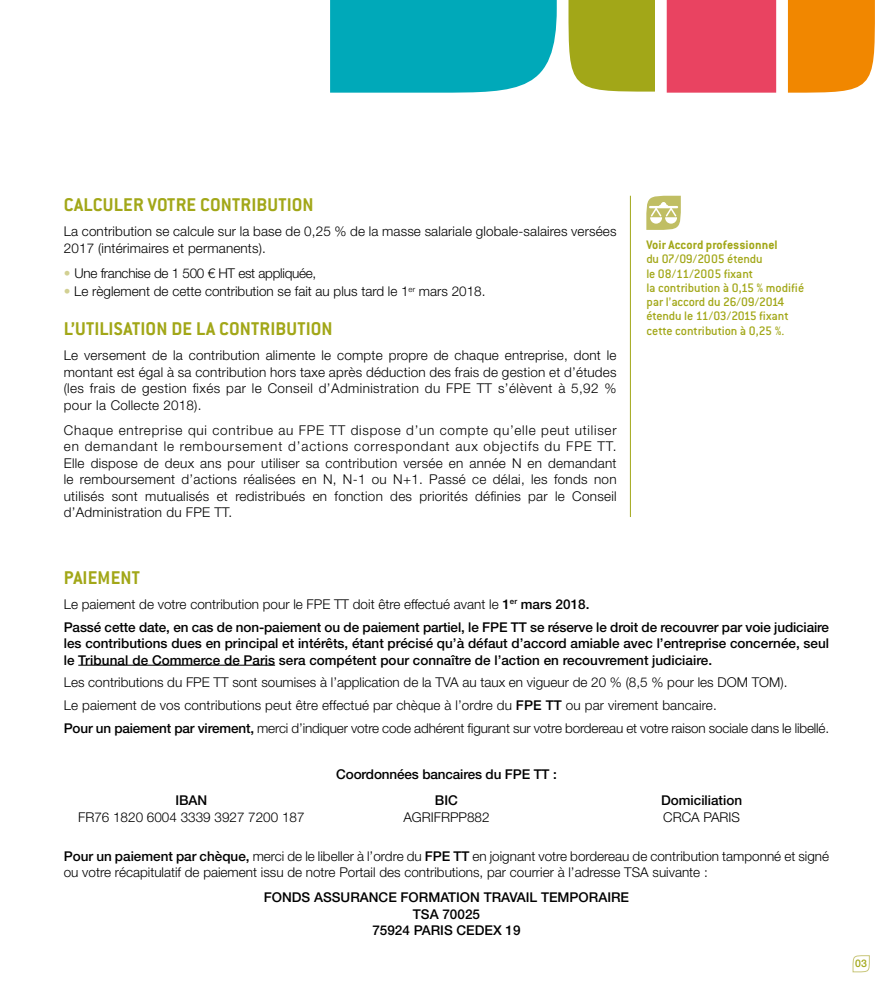
<style>
.page{position:relative;width:893px;height:1000px;background:#fff}
.page>*{position:absolute;margin:0;border:0;box-sizing:border-box;transform-origin:0 0}
.texte{font:700 20.25px "Conduit ITC";letter-spacing:.01em;color:#a2a718}
.texte-2{font:300 13.5px/16.5px "Helvetica Neue";color:#000}
.texte-3{font:500 13.5px/16.5px "Helvetica Neue";color:#000;text-align:justify}
.texte-4{font:500 13.5px/14.2px "Conduit ITC";letter-spacing:-.01em;color:#a2a718}
.texte-5{font:300 13.5px "Helvetica Neue";letter-spacing:-.02em;color:#000}
.texte-6{font:500 10.5px "Helvetica Neue";color:#a2a718}
.s1{color:#d2d092}
.s2{font-weight:700}
.s3{font-weight:500}
</style>
<div class="page">
<svg style="left:852px;top:955px;width:18px;height:17px"></svg>
<div style="left:788px;top:0;width:87px;height:93px;background:#f18700"></div>
<div style="left:330px;top:0;width:227px;height:93px;background:#00a9b9"></div>
<div style="left:568px;top:0;width:87px;height:92px;background:#a2a718"></div>
<div style="left:667px;top:0;width:109px;height:93px;background:#e94361"></div>
<svg style="left:646px;top:196px;width:35px;height:34px"></svg>
<hr style="left:78px;top:664px;width:197px;height:1px;background:#000">
<hr style="left:630px;top:196px;width:1px;height:321px;background:#a2a718">
<p class="texte" style="left:64px;top:193px;width:251px">CALCULER VOTRE CONTRIBUTION</p>
<p class="texte-2" style="left:64px;top:222px;width:554px">La contribution se calcule sur la base de 0,25 % de la masse salariale globale-salaires versées<br>2017 (intérimaires et permanents).</p>
<p class="texte-5" style="left:64px;top:262px;width:254px"><span class="s1">•</span> Une franchise de 1 500 € HT est appliquée,</p>
<p class="texte-2" style="left:64px;top:282px;width:423px"><span class="s1">•</span> Le règlement de cette contribution se fait au plus tard le 1<sup>er</sup> mars 2018.</p>
<p class="texte" style="left:64px;top:317px;width:270px">L’UTILISATION DE LA CONTRIBUTION</p>
<p class="texte-2" style="left:64px;top:346px;width:554px;text-align:justify">Le versement de la contribution alimente le compte propre de chaque entreprise, dont le montant est égal à sa contribution hors taxe après déduction des frais de gestion et d’études (les frais de gestion fixés par le Conseil d’Administration du FPE TT s’élèvent à 5,92 % pour la Collecte 2018).</p>
<p class="texte-2" style="left:64px;top:421px;width:554px;text-align:justify">Chaque entreprise qui contribue au FPE TT dispose d’un compte qu’elle peut utiliser en demandant le remboursement d’actions correspondant aux objectifs du FPE TT.<br>Elle dispose de deux ans pour utiliser sa contribution versée en année N en demandant le remboursement d’actions réalisées en N, N-1 ou N+1. Passé ce délai, les fonds non utilisés sont mutualisés et redistribués en fonction des priorités définies par le Conseil d’Administration du FPE TT.</p>
<p class="texte-4" style="left:646px;top:237px;width:159px"><span class="s2">Voir Accord professionnel<br></span>du 07/09/2005 étendu<br>le 08/11/2005 fixant<br>la contribution à 0,15 % modifié par l’accord du 26/09/2014 étendu le 11/03/2015 fixant cette contribution à 0,25 %.</p>
<p class="texte" style="left:64px;top:565px;width:78px">PAIEMENT</p>
<p class="texte-2" style="left:64px;top:594px;width:527px">Le paiement de votre contribution pour le FPE TT doit être effectué avant le <span class="s3">1</span><sup>er</sup> <span class="s3">mars 2018.</span></p>
<p class="texte-3" style="left:64px;top:617px;width:767px">Passé cette date, en cas de non-paiement ou de paiement partiel, le FPE TT se réserve le droit de recouvrer par voie judiciaire les contributions dues en principal et intérêts, étant précisé qu’à défaut d’accord amiable avec l’entreprise concernée, seul le Tribunal de Commerce de Paris sera compétent pour connaître de l’action en recouvrement judiciaire.</p>
<p class="texte-2" style="left:64px;top:673px;width:725px">Les contributions du FPE TT sont soumises à l’application de la TVA au taux en vigueur de 20 % (8,5 % pour les DOM TOM).</p>
<p class="texte-2" style="left:64px;top:696px;width:654px">Le paiement de vos contributions peut être effectué par chèque à l’ordre du <span class="s3">FPE TT</span> ou par virement bancaire.</p>
<p class="texte-2" style="left:64px;top:719px;width:767px"><span class="s3">Pour un paiement par virement,</span> merci d’indiquer votre code adhérent figurant sur votre bordereau et votre raison sociale dans le libellé.</p>
<p class="texte-3" style="left:175px;top:791px;width:34px">IBAN</p>
<p class="texte-2" style="left:78px;top:807px;width:228px">FR76 1820 6004 3339 3927 7200 187</p>
<p class="texte-3" style="left:336px;top:765px;width:222px">Coordonnées bancaires du FPE TT :</p>
<p class="texte-3" style="left:435px;top:791px;width:25px">BIC</p>
<p class="texte-2" style="left:403px;top:807px;width:88px">AGRIFRPP882</p>
<p class="texte-3" style="left:661px;top:791px;width:83px">Domiciliation</p>
<p class="texte-2" style="left:663px;top:807px;width:78px">CRCA PARIS</p>
<p class="texte-2" style="left:64px;top:846px;width:767px"><span class="s3">Pour un paiement par chèque,</span> merci de le libeller à l’ordre du <span class="s3">FPE TT</span> en joignant votre bordereau de contribution tamponné et signé ou votre récapitulatif de paiement issu de notre Portail des contributions, par courrier à l’adresse TSA suivante :</p>
<p class="texte-3" style="left:264px;top:888px;width:367px">FONDS ASSURANCE FORMATION TRAVAIL TEMPORAIRE</p>
<p class="texte-3" style="left:413px;top:905px;width:69px">TSA 70025</p>
<p class="texte-3" style="left:372px;top:921px;width:150px">75924 PARIS CEDEX 19</p>
<p class="texte-6" style="left:855px;top:955px;width:13px">03</p>
</div>
